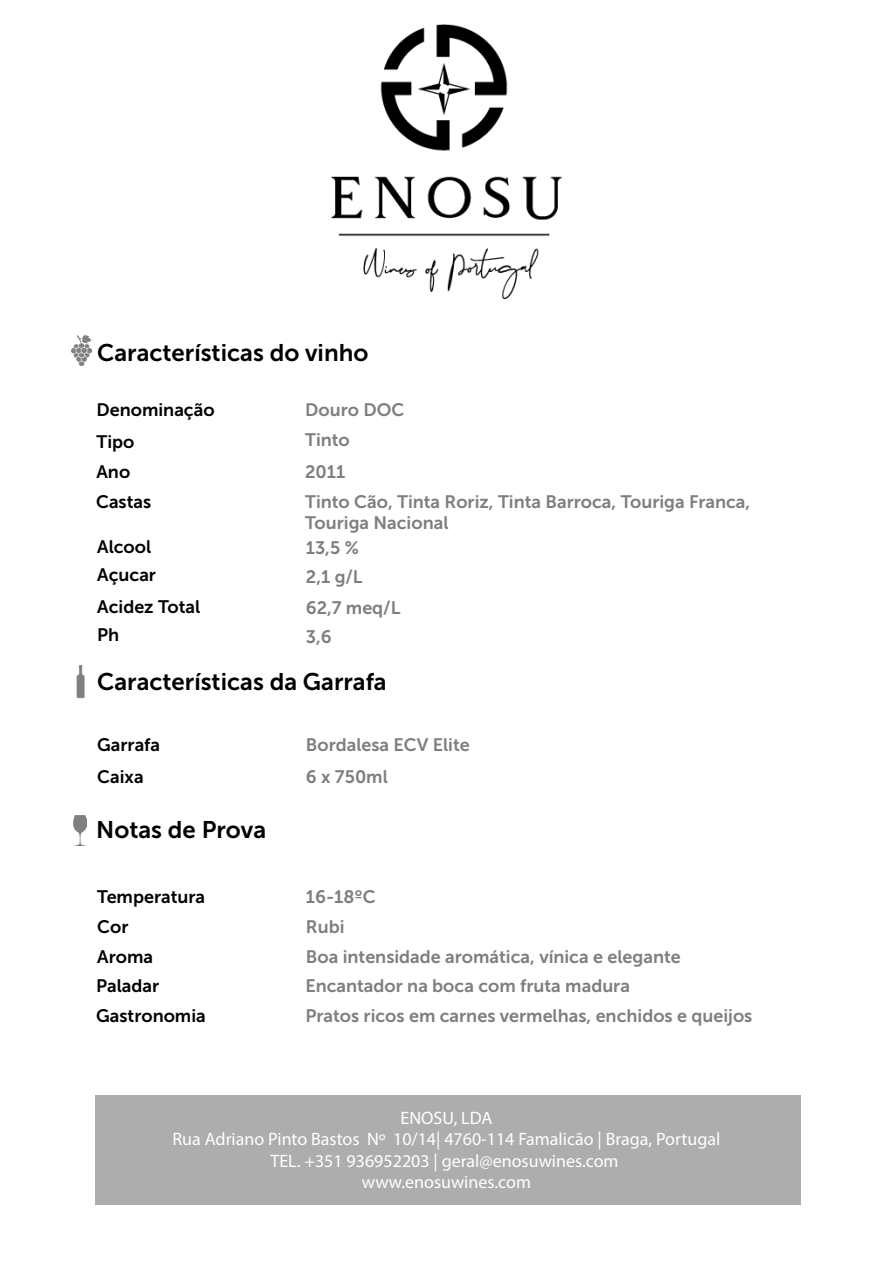
<style>
.page{position:relative;width:893px;height:1263px;background:#fff}
.page>*{position:absolute;margin:0;border:0;box-sizing:border-box;transform-origin:0 0}
.t1{font:24px "Museo Sans 700";color:#000}
.t2{font:18px/30.8px "Museo Sans 700";color:#7e7e7e}
.t3{font:18px/21.6px "Myriad Pro";color:#fff;text-align:center}
.t4{font:18px/29.7px "Museo Sans 700";color:#000}
</style>
<div class="page">
<div style="left:96px;top:1095px;width:705px;height:110px;background:#adadad"></div>
<img style="left:73px;top:816px;width:14px;height:29px">
<img style="left:76px;top:666px;width:9px;height:32px">
<img style="left:71px;top:335px;width:20px;height:31px">
<img style="left:331px;top:24px;width:232px;height:276px">
<h1 class="t1" style="left:97px;top:339px;width:273px">Características do vinho</h1>
<p class="t4" style="left:97px;top:393px;width:120px;line-height:32.4px">Denominação<br>Tipo</p>
<p class="t4" style="left:96px;top:457px;width:57px">Ano<br>Castas</p>
<p class="t4" style="left:97px;top:532px;width:60px;line-height:28.5px">Alcool<br>Açucar</p>
<p class="t4" style="left:97px;top:592px;width:105px">Acidez Total</p>
<p class="t2" style="left:305px;top:395px;width:101px">Douro DOC<br>Tinto<br>2011</p>
<p class="t2" style="left:305px;top:491px;width:447px;line-height:21.6px">Tinto Cão, Tinta Roriz, Tinta Barroca, Touriga Franca,<br>Touriga Nacional</p>
<p class="t2" style="left:306px;top:534px;width:58px;line-height:28.5px">13,5 %<br>2,1 g/L</p>
<p class="t2" style="left:306px;top:593px;width:96px">62,7 meq/L</p>
<p class="t4" style="left:97px;top:620px;width:24px">Ph</p>
<p class="t2" style="left:306px;top:621px;width:27px">3,6</p>
<h1 class="t1" style="left:97px;top:668px;width:291px">Características da Garrafa</h1>
<p class="t4" style="left:97px;top:729px;width:64px;line-height:31.5px">Garrafa<br>Caixa</p>
<p class="t2" style="left:306px;top:729px;width:165px;line-height:31.5px">Bordalesa ECV Elite<br>6 x 750ml</p>
<h1 class="t1" style="left:96px;top:816px;width:172px">Notas de Prova</h1>
<p class="t4" style="left:97px;top:882px;width:109px">Temperatura</p>
<p class="t2" style="left:306px;top:881px;width:71px">16-18ºC</p>
<p class="t4" style="left:96px;top:912px;width:111px">Cor<br>Aroma<br>Paladar<br>Gastronomia</p>
<p class="t2" style="left:306px;top:911px;width:40px">Rubi</p>
<p class="t2" style="left:306px;top:941px;width:376px">Boa intensidade aromática, vínica e elegante</p>
<p class="t2" style="left:305px;top:971px;width:448px;line-height:29.5px">Encantador na boca com fruta madura<br>Pratos ricos em carnes vermelhas, enchidos e queijos</p>
<p class="t3" style="left:173px;top:1106px;width:549px">ENOSU, LDA<br>Rua Adriano Pinto Bastos Nº 10/14| 4760-114 Famalicão | Braga, Portugal TEL. +351 936952203 | geral@enosuwines.com<br>www.enosuwines.com</p>
</div>
